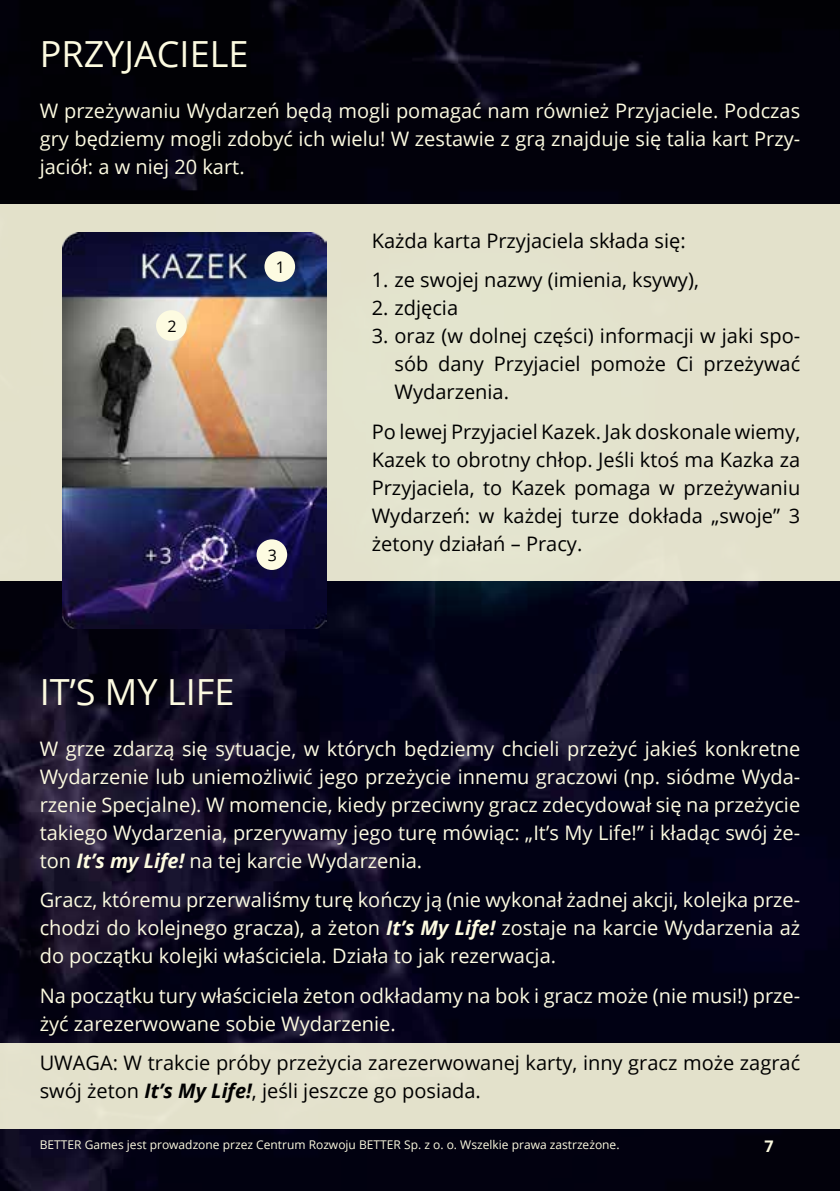
<style>
.page{position:relative;width:840px;height:1191px;background:#fff}
.page>*{position:absolute;margin:0;border:0;box-sizing:border-box;transform-origin:0 0}
.t1{font:36px "Open Sans";color:#fdfbe1}
.t2{font:20px/28px "Open Sans";color:#fdfbe1;text-align:justify}
.t3{font:20px/28px "Open Sans";color:#000;text-align:justify}
.t4{font:16px "Open Sans";color:#000}
.t5{font:700 16px "Open Sans";color:#fdfbe1}
.t6{font:12px "Open Sans";color:#fdfbe1}
.s1{font-weight:700;font-style:italic}
</style>
<div class="page">
<img style="left:0;top:0;width:839px;height:1191px">
<div style="left:0;top:205px;width:839px;height:376px;background:#e3e1cc"></div>
<div style="left:0;top:1043px;width:839px;height:85px;background:#e3e1cb"></div>
<img style="left:62px;top:232px;width:264px;height:396px">
<div style="left:264px;top:251px;width:31px;height:31px;background:#fdfbe1;border-radius:50%"></div>
<div style="left:156px;top:310px;width:31px;height:31px;background:#fdfbe1;border-radius:50%"></div>
<div style="left:256px;top:539px;width:31px;height:31px;background:#fdfbe1;border-radius:50%"></div>
<h1 class="t1" style="left:40px;top:30px;width:210px">PRZYJACIELE</h1>
<p class="t2" style="left:40px;top:96px;width:761px">W przeżywaniu Wydarzeń będą mogli pomagać nam również Przyjaciele. Podczas gry będziemy mogli zdobyć ich wielu! W zestawie z grą znajduje się talia kart Przy&shy;jaciół: a w niej 20 kart.</p>
<p class="t4" style="left:167px;top:315px;width:11px">2</p>
<p class="t4" style="left:275px;top:256px;width:11px">1</p>
<p class="t4" style="left:268px;top:544px;width:11px">3</p>
<p class="t3" style="left:371px;top:226px;width:315px">Każda karta Przyjaciela składa się:</p>
<p class="t3" style="left:371px;top:265px;width:328px">1. ze swojej nazwy (imienia, ksywy),</p>
<p class="t3" style="left:371px;top:293px;width:88px">2. zdjęcia</p>
<p class="t3" style="left:394px;top:321px;width:407px;text-indent:-23px">3. oraz (w dolnej części) informacji w jaki spo&shy;sób dany Przyjaciel pomoże Ci przeżywać Wydarzenia.</p>
<p class="t3" style="left:371px;top:417px;width:430px">Po lewej Przyjaciel Kazek. Jak doskonale wiemy, Kazek to obrotny chłop. Jeśli ktoś ma Kazka za Przyjaciela, to Kazek pomaga w przeżywaniu Wydarzeń: w każdej turze dokłada „swoje” 3 żetony działań – Pracy.</p>
<h1 class="t1" style="left:40px;top:667px;width:196px">IT’S MY LIFE</h1>
<p class="t2" style="left:40px;top:734px;width:761px">W grze zdarzą się sytuacje, w których będziemy chcieli przeżyć jakieś konkretne Wydarzenie lub uniemożliwić jego przeżycie innemu graczowi (np. siódme Wyda&shy;rzenie Specjalne). W momencie, kiedy przeciwny gracz zdecydował się na przeżycie takiego Wydarzenia, przerywamy jego turę mówiąc: „It’s My Life!” i kładąc swój że&shy;ton <span class="s1">It’s my Life!</span> na tej karcie Wydarzenia.</p>
<p class="t2" style="left:40px;top:885px;width:761px">Gracz, któremu przerwaliśmy turę kończy ją (nie wykonał żadnej akcji, kolejka prze&shy;chodzi do kolejnego gracza), a żeton <span class="s1">It’s My Life!</span> zostaje na karcie Wydarzenia aż do początku kolejki właściciela. Działa to jak rezerwacja.</p>
<p class="t2" style="left:40px;top:981px;width:761px">Na początku tury właściciela żeton odkładamy na bok i gracz może (nie musi!) prze&shy;żyć zarezerwowane sobie Wydarzenie.</p>
<p class="t3" style="left:40px;top:1048px;width:761px">UWAGA: W trakcie próby przeżycia zarezerwowanej karty, inny gracz może zagrać swój żeton <span class="s1">It’s My Life!</span>, jeśli jeszcze go posiada.</p>
<p class="t6" style="left:40px;top:1136px;width:581px">BETTER Games jest prowadzone przez Centrum Rozwoju BETTER Sp. z o. o. Wszelkie prawa zastrzeżone.</p>
<p class="t5" style="left:764px;top:1135px;width:11px">7</p>
</div>
